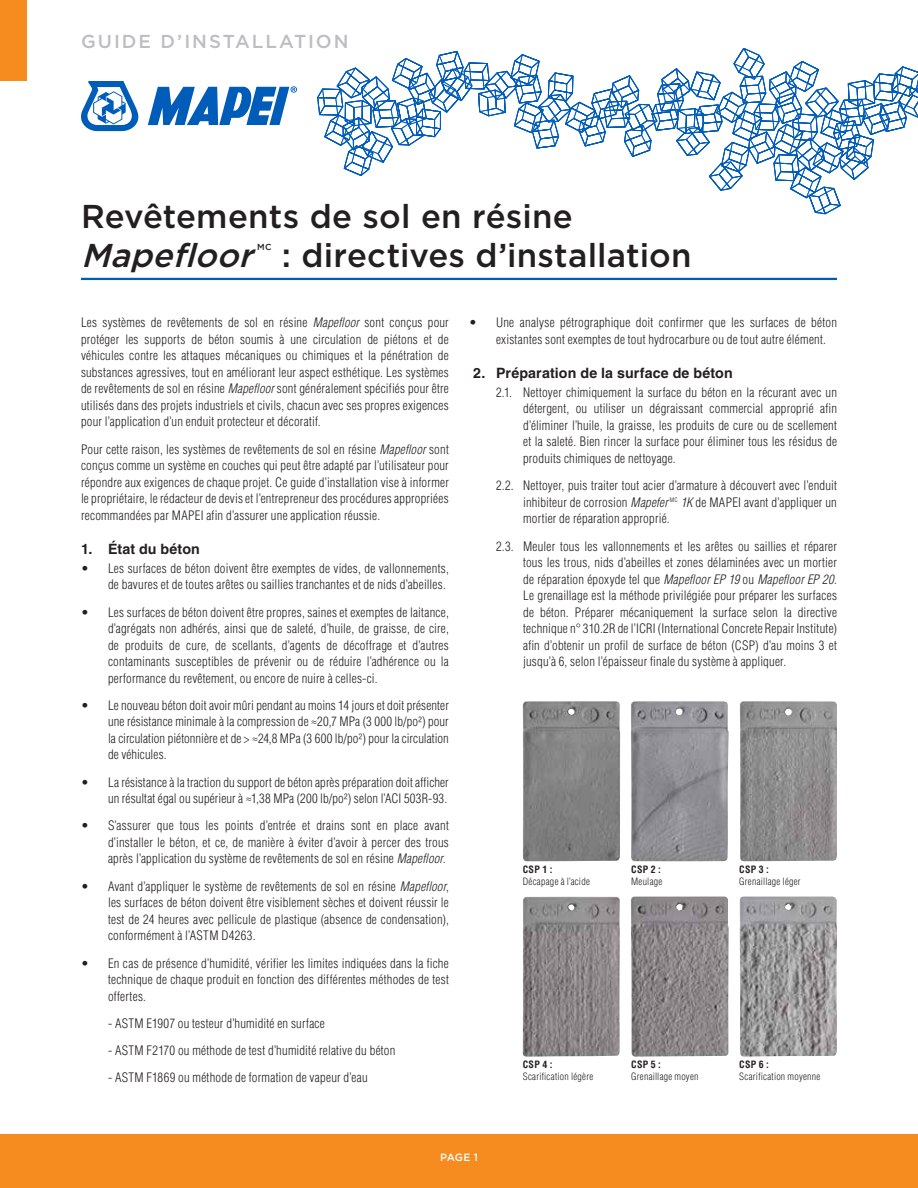
<style>
.page{position:relative;width:918px;height:1188px;background:#fff}
.page>*{position:absolute;margin:0;border:0;box-sizing:border-box;transform-origin:0 0}
.t1{font:500 33px "Gotham HTF";letter-spacing:.005em;color:#231f20}
.t2{font:italic 500 33px "Gotham HTF";color:#231f20}
.t3{font:500 18.75px "Gotham HTF";letter-spacing:.105em;color:#bcbec0}
.t4{font:700 14.25px "Helvetica LT Std";letter-spacing:.01em;color:#231f20}
.t5{font:300 condensed 12.75px/16.5px "Helvetica LT Std";letter-spacing:.02em;color:#231f20;text-align:justify}
.t6{font:500 10.5px "Gotham HTF";color:#fff}
.t7{font:300 condensed 9.9px "Helvetica LT Std";letter-spacing:.03em;color:#231f20}
.t8{font:700 condensed 9.9px "Helvetica LT Std";letter-spacing:.035em;color:#231f20}
.t9{font:500 8.7px "Gotham HTF";color:#231f20}
.s1{font-style:italic}
</style>
<div class="page">
<svg style="left:81px;top:81px;width:58px;height:50px"></svg>
<svg style="left:148px;top:86px;width:149px;height:39px"></svg>
<hr style="left:81px;top:278px;width:756px;height:2px;background:#005cb9">
<div style="left:0;top:0;width:27px;height:81px;background:#f68b1f"></div>
<div style="left:0;top:1134px;width:918px;height:54px;background:#f68b1f"></div>
<svg style="left:317px;top:48px;width:601px;height:166px"></svg>
<img style="left:523px;top:701px;width:97px;height:160px">
<img style="left:523px;top:897px;width:97px;height:160px">
<img style="left:631px;top:701px;width:98px;height:160px">
<img style="left:631px;top:897px;width:98px;height:160px">
<img style="left:740px;top:701px;width:97px;height:160px">
<img style="left:739px;top:896px;width:98px;height:161px">
<h2 class="t3" style="left:81px;top:31px;width:269px">GUIDE D’INSTALLATION</h2>
<h1 class="t1" style="left:81px;top:197px;width:493px">Revêtements de sol en résine</h1>
<h1 class="t2" style="left:81px;top:237px;width:182px">Mapefloor</h1>
<p class="t9" style="left:257px;top:242px;width:16px">MC</p>
<h1 class="t1" style="left:282px;top:237px;width:411px">: directives d’installation</h1>
<p class="t5" style="left:81px;top:315px;width:369px">Les systèmes de revêtements de sol en résine <span class="s1">Mapefloor</span> sont conçus pour protéger les supports de béton soumis à une circulation de piétons et de véhicules contre les attaques mécaniques ou chimiques et la pénétration de substances agressives, tout en améliorant leur aspect esthétique. Les systèmes de revêtements de sol en résine <span class="s1">Mapefloor</span> sont généralement spécifiés pour être utilisés dans des projets industriels et civils, chacun avec ses propres exigences pour l’application d’un enduit protecteur et décoratif.</p>
<p class="t5" style="left:81px;top:441px;width:369px">Pour cette raison, les systèmes de revêtements de sol en résine <span class="s1">Mapefloor</span> sont conçus comme un système en couches qui peut être adapté par l’utilisateur pour répondre aux exigences de chaque projet. Ce guide d’installation vise à informer le propriétaire, le rédacteur de devis et l’entrepreneur des procédures appropriées recommandées par MAPEI afin d’assurer une application réussie.</p>
<p class="t4" style="left:81px;top:540px;width:120px">1. État du béton</p>
<p class="t5" style="left:81px;top:560px;width:369px;text-align:right">• Les surfaces de béton doivent être exemptes de vides, de vallonnements, de bavures et de toutes arêtes ou saillies tranchantes et de nids d’abeilles.</p>
<p class="t5" style="left:108px;top:604px;width:342px;text-indent:-27px">• Les surfaces de béton doivent être propres, saines et exemptes de laitance, d’agrégats non adhérés, ainsi que de saleté, d’huile, de graisse, de cire, de produits de cure, de scellants, d’agents de décoffrage et d’autres contaminants susceptibles de prévenir ou de réduire l’adhérence ou la performance du revêtement, ou encore de nuire à celles-ci.</p>
<p class="t5" style="left:108px;top:697px;width:342px;text-indent:-27px">• Le nouveau béton doit avoir mûri pendant au moins 14 jours et doit présenter une résistance minimale à la compression de ≈20,7 MPa (3 000 lb/po²) pour la circulation piétonnière et de &gt; ≈24,8 MPa (3 600 lb/po²) pour la circulation de véhicules.</p>
<p class="t5" style="left:81px;top:774px;width:369px;text-align:right">• La résistance à la traction du support de béton après préparation doit afficher un résultat égal ou supérieur à ≈1,38 MPa (200 lb/po²) selon l’ACI 503R-93.</p>
<p class="t5" style="left:108px;top:818px;width:342px;text-indent:-27px">• S’assurer que tous les points d’entrée et drains sont en place avant d’installer le béton, et ce, de manière à éviter d’avoir à percer des trous après l’application du système de revêtements de sol en résine <span class="s1">Mapefloor</span>.</p>
<p class="t5" style="left:108px;top:878px;width:342px;text-indent:-27px">• Avant d’appliquer le système de revêtements de sol en résine <span class="s1">Mapefloor</span>, les surfaces de béton doivent être visiblement sèches et doivent réussir le test de 24 heures avec pellicule de plastique (absence de condensation), conformément à l’ASTM D4263.</p>
<p class="t5" style="left:108px;top:955px;width:342px;text-indent:-27px">• En cas de présence d’humidité, vérifier les limites indiquées dans la fiche technique de chaque produit en fonction des différentes méthodes de test offertes.</p>
<p class="t5" style="left:108px;top:1015px;width:218px">- ASTM E1907 ou testeur d’humidité en surface</p>
<p class="t5" style="left:108px;top:1042px;width:289px">- ASTM F2170 ou méthode de test d’humidité relative du béton</p>
<p class="t5" style="left:108px;top:1070px;width:261px">- ASTM F1869 ou méthode de formation de vapeur d’eau</p>
<p class="t5" style="left:496px;top:315px;width:342px;text-indent:-27px">• Une analyse pétrographique doit confirmer que les surfaces de béton existantes sont exemptes de tout hydrocarbure ou de tout autre élément.</p>
<p class="t4" style="left:473px;top:365px;width:261px">2. Préparation de la surface de béton</p>
<p class="t5" style="left:523px;top:384px;width:315px;text-indent:-27px">2.1. Nettoyer chimiquement la surface du béton en la récurant avec un détergent, ou utiliser un dégraissant commercial approprié afin d’éliminer l’huile, la graisse, les produits de cure ou de scellement et la saleté. Bien rincer la surface pour éliminer tous les résidus de produits chimiques de nettoyage.</p>
<p class="t5" style="left:523px;top:477px;width:315px;text-indent:-27px">2.2. Nettoyer, puis traiter tout acier d’armature à découvert avec l’enduit inhibiteur de corrosion <span class="s1">Mapefer</span> <sup>MC</sup> <span class="s1">1K</span> de MAPEI avant d’appliquer un mortier de réparation approprié.</p>
<p class="t5" style="left:523px;top:538px;width:315px;text-indent:-27px">2.3. Meuler tous les vallonnements et les arêtes ou saillies et réparer tous les trous, nids d’abeilles et zones délaminées avec un mortier de réparation époxyde tel que <span class="s1">Mapefloor EP 19</span> ou <span class="s1">Mapefloor EP 20</span>.<br>Le grenaillage est la méthode privilégiée pour préparer les surfaces de béton. Préparer mécaniquement la surface selon la directive technique n° 310.2R de l’ICRI (International Concrete Repair Institute) afin d’obtenir un profil de surface de béton (CSP) d’au moins 3 et jusqu’à 6, selon l’épaisseur finale du système à appliquer.</p>
<p class="t8" style="left:523px;top:863px;width:31px">CSP 1 :</p>
<p class="t7" style="left:523px;top:875px;width:69px">Décapage à l’acide</p>
<p class="t8" style="left:631px;top:863px;width:31px">CSP 2 :</p>
<p class="t7" style="left:631px;top:875px;width:33px">Meulage</p>
<p class="t8" style="left:739px;top:863px;width:31px">CSP 3 :</p>
<p class="t7" style="left:739px;top:875px;width:63px">Grenaillage léger</p>
<p class="t8" style="left:523px;top:1059px;width:31px">CSP 4 :</p>
<p class="t7" style="left:523px;top:1071px;width:72px">Scarification légère</p>
<p class="t8" style="left:631px;top:1059px;width:31px">CSP 5 :</p>
<p class="t7" style="left:631px;top:1071px;width:69px">Grenaillage moyen</p>
<p class="t8" style="left:739px;top:1059px;width:31px">CSP 6 :</p>
<p class="t7" style="left:739px;top:1071px;width:83px">Scarification moyenne</p>
<p class="t6" style="left:440px;top:1151px;width:39px">PAGE 1</p>
</div>
